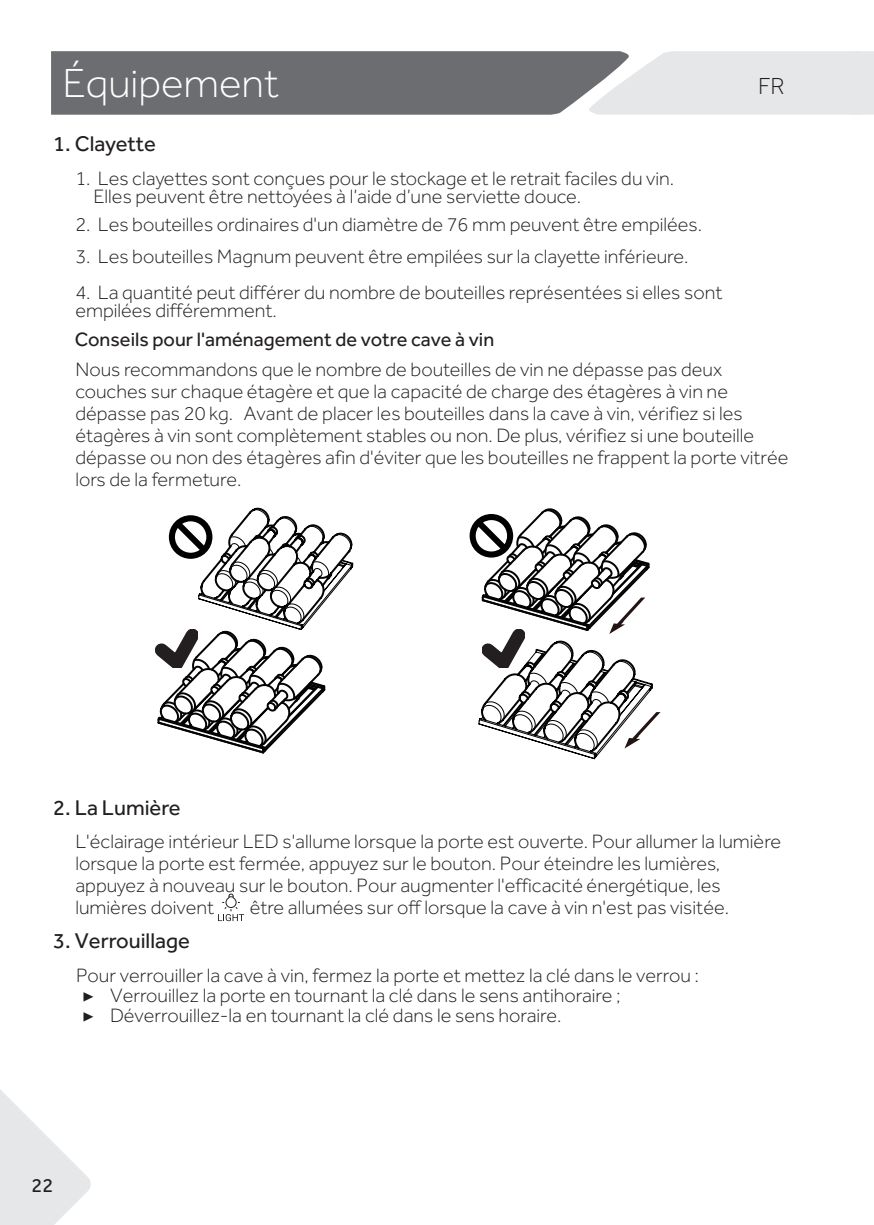
<style>
.page{position:relative;width:874px;height:1225px;background:#fff}
.page>*{position:absolute;margin:0;border:0;box-sizing:border-box;transform-origin:0 0}
.t1{font:300 42px "Effra";color:#fff}
.t2{font:300 24px "Effra";color:#231f20}
.t3{font:22px "Effra";color:#231f20}
.t4{font:300 20px/22px "Effra";color:#231f20}
.t5{font:20px "Effra";color:#231f20}
.s1{font-family:"Minion Pro";font-weight:400}
</style>
<div class="page">
<svg style="left:0;top:1090px;width:91px;height:135px"></svg>
<svg style="left:51px;top:51px;width:822px;height:64px;background:#969799"></svg>
<svg style="left:218px;top:893px;width:26px;height:28px"></svg>
<svg style="left:156px;top:507px;width:198px;height:247px"></svg>
<svg style="left:469px;top:508px;width:191px;height:252px"></svg>
<h1 class="t1" style="left:62px;top:60px;width:218px">Équipement</h1>
<p class="t3" style="left:53px;top:131px;width:104px">1. Clayette</p>
<p class="t4" style="left:93px;top:169px;width:582px;line-height:18px;text-indent:-18px">1. Les clayettes sont conçues pour le stockage et le retrait faciles du vin.<br>Elles peuvent être nettoyées à l’aide d’une serviette douce.</p>
<p class="t4" style="left:75px;top:213px;width:628px">2. Les bouteilles ordinaires d'un diamètre de 76 mm peuvent être empilées.</p>
<p class="t4" style="left:75px;top:245px;width:614px">3. Les bouteilles Magnum peuvent être empilées sur la clayette inférieure.</p>
<p class="t4" style="left:75px;top:283px;width:648px;line-height:18px">4. La quantité peut différer du nombre de bouteilles représentées si elles sont empilées différemment.</p>
<p class="t5" style="left:75px;top:328px;width:420px">Conseils pour l'aménagement de votre cave à vin</p>
<p class="t2" style="left:757px;top:72px;width:28px">FR</p>
<p class="t4" style="left:75px;top:358px;width:714px">Nous recommandons que le nombre de bouteilles de vin ne dépasse pas deux couches sur chaque étagère et que la capacité de charge des étagères à vin ne dépasse pas 20 kg. Avant de placer les bouteilles dans la cave à vin, vérifiez si les étagères à vin sont complètement stables ou non. De plus, vérifiez si une bouteille dépasse ou non des étagères afin d'éviter que les bouteilles ne frappent la porte vitrée lors de la fermeture.</p>
<p class="t3" style="left:53px;top:794px;width:129px">2. La Lumière</p>
<p class="t4" style="left:75px;top:830px;width:707px">L'éclairage intérieur LED s'allume lorsque la porte est ouverte. Pour allumer la lumière lorsque la porte est fermée, appuyez sur le bouton. Pour éteindre les lumières, appuyez à nouveau sur le bouton. Pour augmenter l'efficacité énergétique, les lumières doivent</p>
<p class="t4" style="left:249px;top:896px;width:480px">être allumées sur off lorsque la cave à vin n'est pas visitée.</p>
<p class="t3" style="left:53px;top:928px;width:138px">3. Verrouillage</p>
<p class="t4" style="left:82px;top:965px;width:618px;line-height:20px;text-indent:-6px">Pour verrouiller la cave à vin, fermez la porte et mettez la clé dans le verrou : <span class="s1">▶</span> Verrouillez la porte en tournant la clé dans le sens antihoraire ;<br><span class="s1">▶</span> Déverrouillez-la en tournant la clé dans le sens horaire.</p>
<p class="t5" style="left:32px;top:1173px;width:23px">22</p>
</div>
